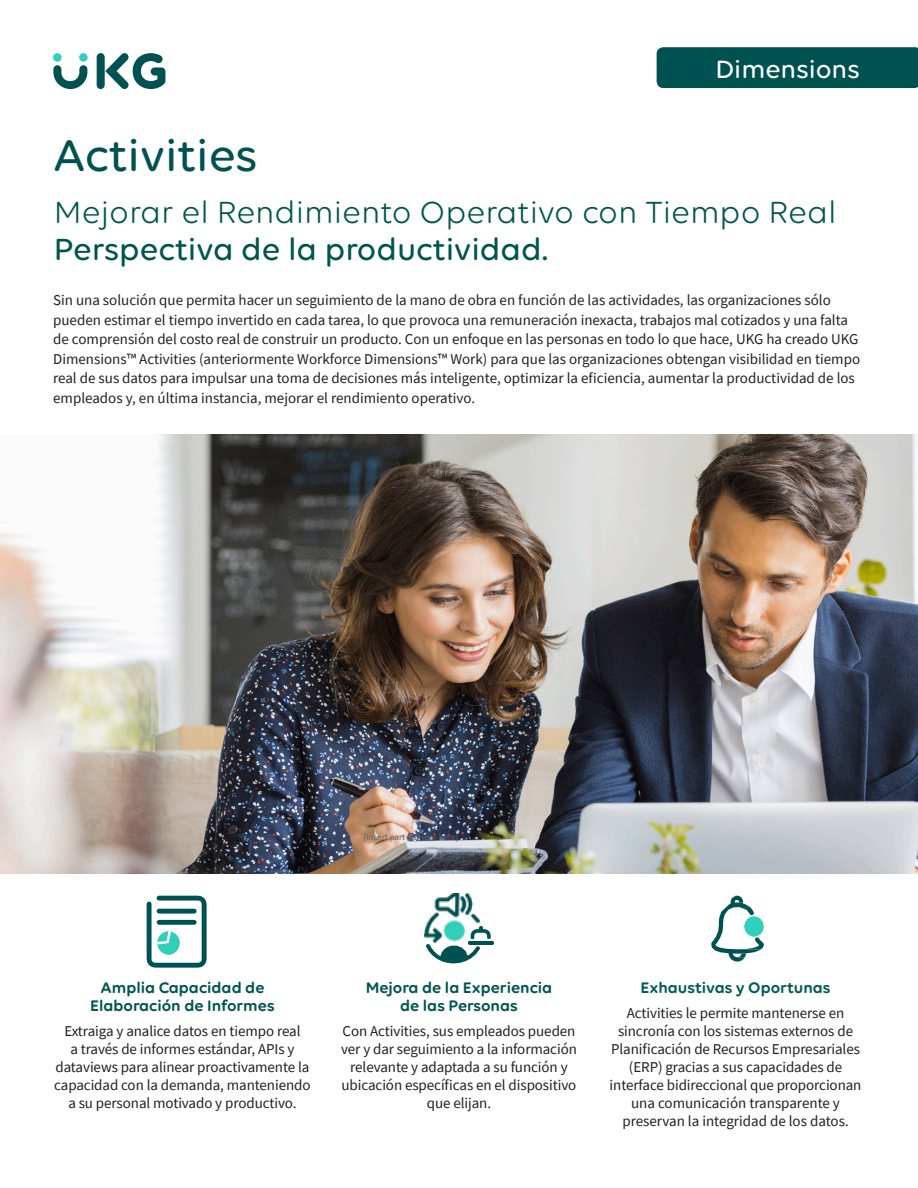
<style>
.page{position:relative;width:918px;height:1188px;background:#fff}
.page>*{position:absolute;margin:0;border:0;box-sizing:border-box;transform-origin:0 0}
.Main_headline{font:500 48px "Volte Rounded";color:#005151}
.Callout_title{font:33px "Volte Rounded";color:#005550}
.Callout_title-2{font:500 33px "Volte Rounded";color:#005550}
.Footnote{font:500 27px "Volte Rounded";color:#fff}
.Body_headline{font:600 16.5px/18px "Volte Rounded";color:#005550;text-align:center}
.Body_headline-2{font:600 16.5px "Volte Rounded";color:#005c57}
.Body_text_9_12{font:15px/19.5px "Source Sans Pro";color:#231f20}
.Body_headline-3{font:15px/18px "Source Sans Pro";letter-spacing:-.005em;color:#231f20;text-align:center}
.Footnote-2{font:9px "Source Sans Pro";color:#636366}
</style>
<div class="page">
<div style="left:657px;top:47px;width:261px;height:41px;background:#005151"></div>
<div style="left:97px;top:53px;width:8px;height:36px;background:#005151;border-radius:4px"></div>
<svg style="left:105px;top:53px;width:60px;height:36px"></svg>
<div style="left:53px;top:53px;width:9px;height:9px;background:#30cebb;border-radius:50%"></div>
<div style="left:79px;top:53px;width:9px;height:9px;background:#30cebb;border-radius:50%"></div>
<svg style="left:53px;top:65px;width:34px;height:24px"></svg>
<img style="left:0;top:434px;width:918px;height:439px">
<img style="left:424px;top:894px;width:56px;height:49px">
<svg style="left:426px;top:944px;width:54px;height:19px"></svg>
<img style="left:468px;top:926px;width:26px;height:18px">
<svg style="left:711px;top:896px;width:53px;height:66px"></svg>
<svg style="left:147px;top:896px;width:60px;height:72px"></svg>
<p class="Footnote" style="left:715px;top:54px;width:146px">Dimensions</p>
<p class="Main_headline" style="left:53px;top:127px;width:206px">Activities</p>
<p class="Callout_title" style="left:54px;top:193px;width:784px">Mejorar el Rendimiento Operativo con Tiempo Real</p>
<p class="Callout_title-2" style="left:54px;top:230px;width:496px">Perspectiva de la productividad.</p>
<p class="Body_text_9_12" style="left:53px;top:290px;width:809px">Sin una solución que permita hacer un seguimiento de la mano de obra en función de las actividades, las organizaciones sólo pueden estimar el tiempo invertido en cada tarea, lo que provoca una remuneración inexacta, trabajos mal cotizados y una falta de comprensión del costo real de construir un producto. Con un enfoque en las personas en todo lo que hace, UKG ha creado UKG Dimensions™ Activities (anteriormente Workforce Dimensions™ Work) para que las organizaciones obtengan visibilidad en tiempo real de sus datos para impulsar una toma de decisiones más inteligente, optimizar la eficiencia, aumentar la productividad de los empleados y, en última instancia, mejorar el rendimiento operativo.</p>
<p class="Footnote-2" style="left:364px;top:831px;width:96px">[Insert part number here]</p>
<p class="Body_headline" style="left:90px;top:978px;width:186px">Amplia Capacidad de<br>Elaboración de Informes</p>
<p class="Body_headline-3" style="left:54px;top:1022px;width:258px">Extraiga y analice datos en tiempo real<br>a través de informes estándar, APIs y dataviews para alinear proactivamente la capacidad con la demanda, manteniendo a su personal motivado y productivo.</p>
<p class="Body_headline" style="left:366px;top:978px;width:188px">Mejora de la Experiencia de las Personas</p>
<p class="Body_headline-3" style="left:341px;top:1022px;width:237px">Con Activities, sus empleados pueden ver y dar seguimiento a la información relevante y adaptada a su función y ubicación específicas en el dispositivo que elijan.</p>
<p class="Body_headline-2" style="left:641px;top:978px;width:191px">Exhaustivas y Oportunas</p>
<p class="Body_headline-3" style="left:610px;top:1004px;width:253px">Activities le permite mantenerse en sincronía con los sistemas externos de Planificación de Recursos Empresariales (ERP) gracias a sus capacidades de interface bidireccional que proporcionan una comunicación transparente y preservan la integridad de los datos.</p>
</div>
